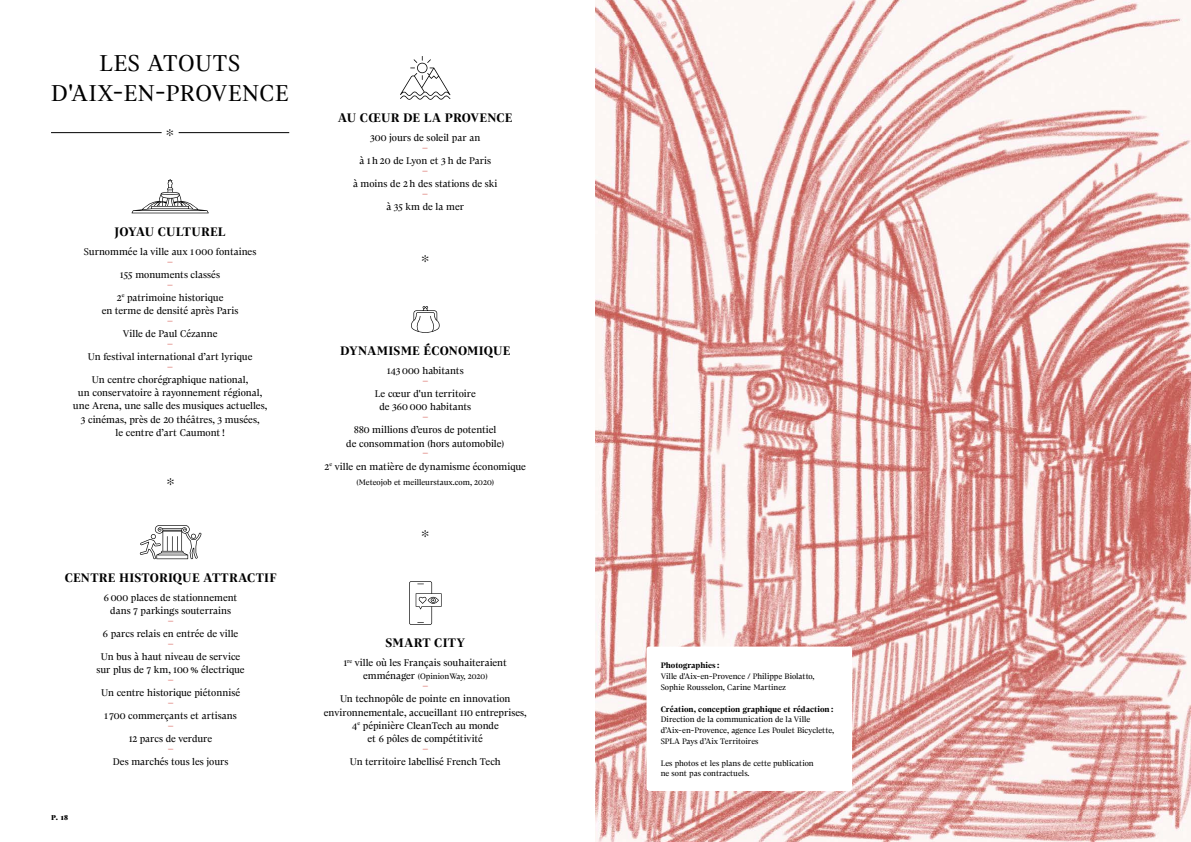
<style>
.page{position:relative;width:1191px;height:842px;background:#fff}
.page>*{position:absolute;margin:0;border:0;box-sizing:border-box;transform-origin:0 0}
.t1{font:26px/30px "FS Neruda";letter-spacing:.03em;color:#000;text-align:center}
.t2{font:700 14px "FS Neruda";letter-spacing:.02em;color:#000}
.t3{font:11px/13.2px "FS Neruda";letter-spacing:-.005em;color:#000;text-align:center}
.t4{font:11px "FS Neruda";color:#dc7871}
.t5{font:9px/10.8px "FS Neruda";color:#000}
.t6{font:700 9px "FS Neruda";letter-spacing:-.01em;color:#000}
.t7{font:900 8px "FS Neruda";color:#000}
.s1{color:#dc7871}
.s2{font-size:11px}
</style>
<div class="page">
<svg style="left:400px;top:56px;width:50px;height:44px"></svg>
<svg style="left:140px;top:525px;width:61px;height:34px"></svg>
<svg style="left:409px;top:581px;width:32px;height:44px"></svg>
<svg style="left:132px;top:179px;width:77px;height:34px"></svg>
<svg style="left:411px;top:306px;width:29px;height:27px"></svg>
<hr style="left:51px;top:132px;width:111px;height:1px;background:#000">
<hr style="left:179px;top:132px;width:110px;height:1px;background:#000">
<img style="left:595px;top:0;width:596px;height:842px">
<div style="left:646px;top:646px;width:206px;height:145px;background:#fff;border-radius:3px"></div>
<h1 class="t1" style="left:51px;top:49px;width:239px">LES ATOUTS<br>D'AIX-EN-PROVENCE</h1>
<p class="t3" style="left:166px;top:127px;width:10px">✻</p>
<p class="t2" style="left:115px;top:223px;width:112px">JOYAU CULTUREL</p>
<p class="t3" style="left:84px;top:245px;width:174px">Surnommée la ville aux 1 000 fontaines</p>
<p class="t4" style="left:167px;top:255px;width:7px">–</p>
<p class="t3" style="left:120px;top:268px;width:101px">155 monuments classés</p>
<p class="t3" style="left:102px;top:278px;width:138px"><span class="s1">–<br></span>2<sup>e</sup> patrimoine historique<br>en terme de densité après Paris</p>
<p class="t4" style="left:167px;top:314px;width:7px">–</p>
<p class="t3" style="left:123px;top:327px;width:96px">Ville de Paul Cézanne</p>
<p class="t4" style="left:167px;top:337px;width:7px">–</p>
<p class="t3" style="left:88px;top:350px;width:166px">Un festival international d’art lyrique</p>
<p class="t4" style="left:167px;top:360px;width:7px">–</p>
<p class="t3" style="left:73px;top:373px;width:196px">Un centre chorégraphique national,<br>un conservatoire à rayonnement régional, une Arena, une salle des musiques actuelles, 3 cinémas, près de 20 théâtres, 3 musées,<br>le centre d’art Caumont !</p>
<p class="t3" style="left:166px;top:475px;width:10px">✻</p>
<p class="t2" style="left:65px;top:569px;width:213px">CENTRE HISTORIQUE ATTRACTIF</p>
<p class="t3" style="left:104px;top:591px;width:135px">6 000 places de stationnement dans 7 parkings souterrains</p>
<p class="t4" style="left:168px;top:614px;width:7px">–</p>
<p class="t3" style="left:103px;top:627px;width:137px">6 parcs relais en entrée de ville</p>
<p class="t4" style="left:168px;top:637px;width:7px">–</p>
<p class="t3" style="left:96px;top:650px;width:150px">Un bus à haut niveau de service sur plus de 7 km, 100 % électrique</p>
<p class="t4" style="left:168px;top:673px;width:7px">–</p>
<p class="t3" style="left:101px;top:686px;width:141px">Un centre historique piétonnisé</p>
<p class="t4" style="left:168px;top:696px;width:7px">–</p>
<p class="t3" style="left:104px;top:709px;width:134px">1 700 commerçants et artisans</p>
<p class="t4" style="left:168px;top:719px;width:7px">–</p>
<p class="t3" style="left:129px;top:732px;width:85px">12 parcs de verdure</p>
<p class="t4" style="left:168px;top:742px;width:7px">–</p>
<p class="t3" style="left:113px;top:756px;width:117px">Des marchés tous les jours</p>
<p class="t7" style="left:51px;top:813px;width:18px">P. 18</p>
<p class="t2" style="left:338px;top:110px;width:176px">AU CŒUR DE LA PROVENCE</p>
<p class="t3" style="left:370px;top:132px;width:112px">300 jours de soleil par an</p>
<p class="t4" style="left:422px;top:141px;width:7px">–</p>
<p class="t3" style="left:359px;top:155px;width:133px">à 1 h 20 de Lyon et 3 h de Paris</p>
<p class="t4" style="left:422px;top:164px;width:7px">–</p>
<p class="t3" style="left:353px;top:178px;width:146px">à moins de 2 h des stations de ski</p>
<p class="t4" style="left:422px;top:188px;width:7px">–</p>
<p class="t3" style="left:386px;top:201px;width:79px">à 35 km de la mer</p>
<p class="t3" style="left:421px;top:253px;width:10px">✻</p>
<p class="t2" style="left:340px;top:343px;width:172px">DYNAMISME ÉCONOMIQUE</p>
<p class="t3" style="left:387px;top:365px;width:78px">143 000 habitants</p>
<p class="t4" style="left:422px;top:375px;width:7px">–</p>
<p class="t3" style="left:375px;top:388px;width:102px">Le cœur d'un territoire de 360 000 habitants</p>
<p class="t4" style="left:422px;top:411px;width:7px">–</p>
<p class="t3" style="left:346px;top:424px;width:160px">880 millions d’euros de potentiel<br>de consommation (hors automobile)</p>
<p class="t3" style="left:325px;top:447px;width:203px"><span class="s1">–<br></span>2<sup>e</sup> ville en matière de dynamisme économique</p>
<p class="t5" style="left:356px;top:477px;width:139px">(Meteojob et meilleurstaux.com, 2020)</p>
<p class="t3" style="left:421px;top:528px;width:10px">✻</p>
<p class="t2" style="left:385px;top:635px;width:81px">SMART CITY</p>
<p class="t3" style="left:344px;top:657px;width:165px">1<sup>re</sup> ville où les Français souhaiteraient</p>
<p class="t5" style="left:363px;top:672px;width:126px"><span class="s2">emménager</span> (OpinionWay, 2020)</p>
<p class="t4" style="left:422px;top:680px;width:7px">–</p>
<p class="t3" style="left:324px;top:693px;width:204px">Un technopôle de pointe en innovation environnementale, accueillant 110 entreprises, 4<sup>e</sup> pépinière CleanTech au monde<br>et 6 pôles de compétitivité</p>
<p class="t4" style="left:422px;top:742px;width:7px">–</p>
<p class="t3" style="left:350px;top:756px;width:152px">Un territoire labellisé French Tech</p>
<p class="t6" style="left:660px;top:660px;width:60px">Photographies :</p>
<p class="t5" style="left:660px;top:671px;width:155px">Ville d'Aix-en-Provence / Philippe Biolatto,<br>Sophie Rousselon, Carine Martinez</p>
<p class="t6" style="left:660px;top:704px;width:174px">Création, conception graphique et rédaction :</p>
<p class="t5" style="left:660px;top:714px;width:175px">Direction de la communication de la Ville d’Aix-en-Provence, agence Les Poulet Bicyclette,<br>SPLA Pays d’Aix Territoires</p>
<p class="t5" style="left:660px;top:758px;width:155px">Les photos et les plans de cette publication ne sont pas contractuels.</p>
</div>
